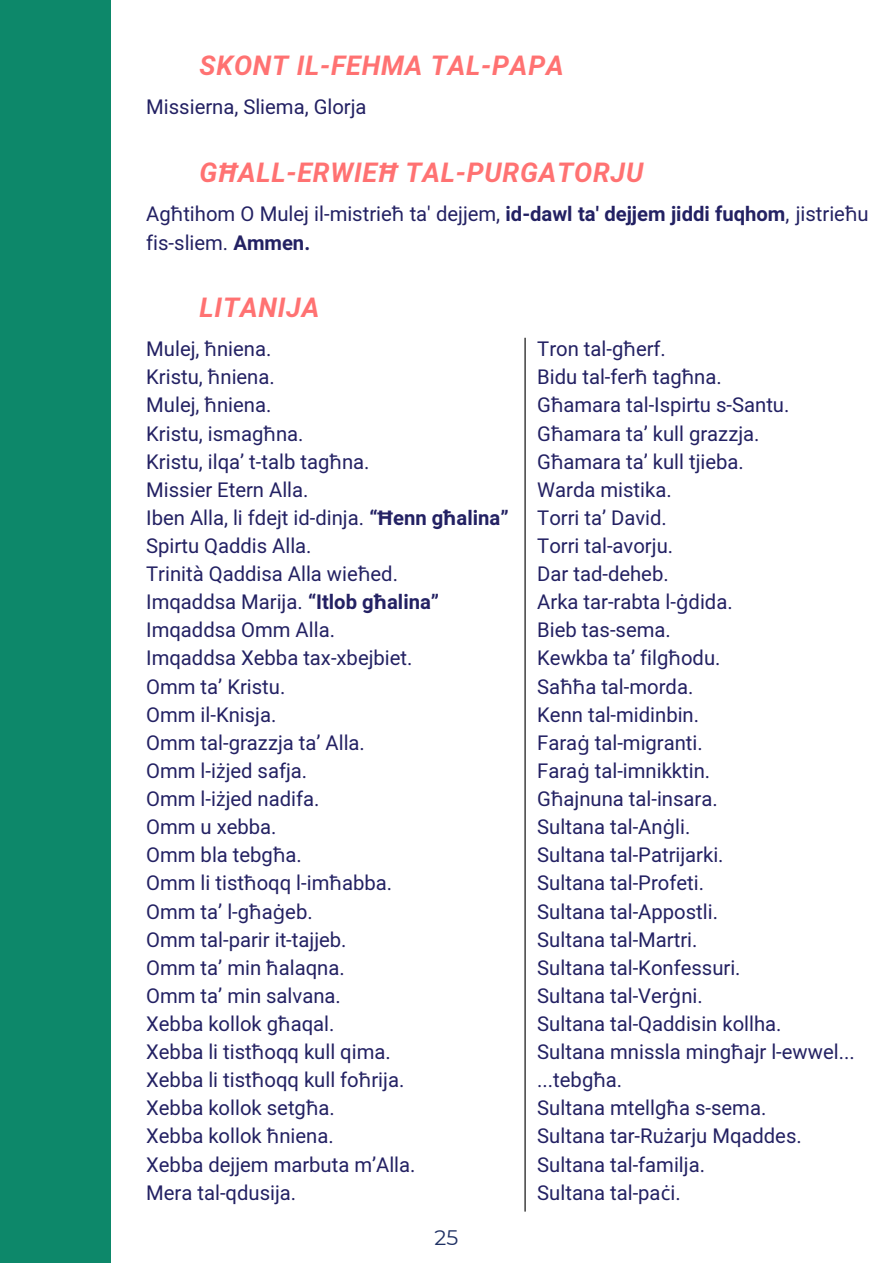
<style>
.page{position:relative;width:893px;height:1264px;background:#fff}
.page>*{position:absolute;margin:0;border:0;box-sizing:border-box;transform-origin:0 0}
.t1{font:italic 700 27px "Mardoto";letter-spacing:.03em;color:#ff7272}
.t2{font:21px "Montserrat";color:#1f3164}
.t3{font:20.25px/28px "Mardoto";color:#232163}
.s1{font-family:"Noto Sans"}
.s2{font-weight:700}
.s3{font-family:"Noto Sans";font-weight:700}
</style>
<div class="page">
<div style="left:0;top:0;width:111px;height:1262px;background:#0d886a"></div>
<hr style="left:524px;top:338px;width:1px;height:873px;background:#000">
<p class="t1" style="left:200px;top:50px;width:365px">SKONT IL-FEHMA TAL-PAPA</p>
<p class="t3" style="left:146px;top:93px;width:222px">Missierna, Sliema, Glorja</p>
<p class="t1" style="left:200px;top:157px;width:445px">G<span class="s1">Ħ</span>ALL-ERWIE<span class="s1">Ħ</span> TAL-PURGATORJU</p>
<p class="t3" style="left:146px;top:200px;width:723px">Ag<span class="s1">ħ</span>tihom O Mulej il-mistrie<span class="s1">ħ</span> ta' dejjem, <span class="s2">id-dawl ta' dejjem jiddi fuqhom</span>, jistrie<span class="s1">ħ</span>u fis-sliem. <span class="s2">Ammen.</span></p>
<p class="t1" style="left:200px;top:292px;width:121px">LITANIJA</p>
<p class="t3" style="left:146px;top:335px;width:127px">Mulej, <span class="s1">ħ</span>niena.</p>
<p class="t3" style="left:146px;top:363px;width:130px">Kristu, <span class="s1">ħ</span>niena.</p>
<p class="t3" style="left:146px;top:391px;width:127px">Mulej, <span class="s1">ħ</span>niena.</p>
<p class="t3" style="left:146px;top:419px;width:159px">Kristu, ismag<span class="s1">ħ</span>na.</p>
<p class="t3" style="left:146px;top:447px;width:225px">Kristu, ilqa’ t-talb tag<span class="s1">ħ</span>na.</p>
<p class="t3" style="left:146px;top:476px;width:164px">Missier Etern Alla.</p>
<p class="t3" style="left:146px;top:504px;width:364px">Iben Alla, li fdejt id-dinja. <span class="s2">“</span><span class="s3">Ħ</span><span class="s2">enn g</span><span class="s3">ħ</span><span class="s2">alina”</span></p>
<p class="t3" style="left:146px;top:532px;width:167px">Spirtu Qaddis Alla.</p>
<p class="t3" style="left:146px;top:560px;width:253px">Trinità Qaddisa Alla wie<span class="s1">ħ</span>ed.</p>
<p class="t3" style="left:146px;top:588px;width:294px">Imqaddsa Marija. <span class="s2">“Itlob g</span><span class="s3">ħ</span><span class="s2">alina”</span></p>
<p class="t3" style="left:146px;top:616px;width:190px">Imqaddsa Omm Alla.</p>
<p class="t3" style="left:146px;top:644px;width:268px">Imqaddsa Xebba tax-xbejbiet.</p>
<p class="t3" style="left:146px;top:672px;width:141px">Omm ta’ Kristu.</p>
<p class="t3" style="left:146px;top:700px;width:132px">Omm il-Knisja.</p>
<p class="t3" style="left:146px;top:729px;width:220px">Omm tal-grazzja ta’ Alla.</p>
<p class="t3" style="left:146px;top:757px;width:162px">Omm l-i<span class="s1">ż</span>jed safja.</p>
<p class="t3" style="left:146px;top:785px;width:175px">Omm l-i<span class="s1">ż</span>jed nadifa.</p>
<p class="t3" style="left:146px;top:813px;width:132px">Omm u xebba.</p>
<p class="t3" style="left:146px;top:841px;width:157px">Omm bla tebg<span class="s1">ħ</span>a.</p>
<p class="t3" style="left:146px;top:869px;width:247px">Omm li tist<span class="s1">ħ</span>oqq l-im<span class="s1">ħ</span>abba.</p>
<p class="t3" style="left:146px;top:897px;width:168px">Omm ta’ l-g<span class="s1">ħ</span>a<span class="s1">ġ</span>eb.</p>
<p class="t3" style="left:146px;top:925px;width:202px">Omm tal-parir it-tajjeb.</p>
<p class="t3" style="left:146px;top:953px;width:200px">Omm ta’ min <span class="s1">ħ</span>alaqna.</p>
<p class="t3" style="left:146px;top:981px;width:196px">Omm ta’ min salvana.</p>
<p class="t3" style="left:146px;top:1010px;width:190px">Xebba kollok g<span class="s1">ħ</span>aqal.</p>
<p class="t3" style="left:146px;top:1038px;width:246px">Xebba li tist<span class="s1">ħ</span>oqq kull qima.</p>
<p class="t3" style="left:146px;top:1066px;width:259px">Xebba li tist<span class="s1">ħ</span>oqq kull fo<span class="s1">ħ</span>rija.</p>
<p class="t3" style="left:146px;top:1094px;width:190px">Xebba kollok setg<span class="s1">ħ</span>a.</p>
<p class="t3" style="left:146px;top:1122px;width:189px">Xebba kollok <span class="s1">ħ</span>niena.</p>
<p class="t3" style="left:146px;top:1150px;width:271px">Xebba dejjem marbuta m’Alla.</p>
<p class="t3" style="left:146px;top:1178px;width:151px">Mera tal-qdusija.</p>
<p class="t2" style="left:434px;top:1224px;width:25px">25</p>
<p class="t3" style="left:537px;top:335px;width:130px">Tron tal-g<span class="s1">ħ</span>erf.</p>
<p class="t3" style="left:537px;top:363px;width:186px">Bidu tal-fer<span class="s1">ħ</span> tag<span class="s1">ħ</span>na.</p>
<p class="t3" style="left:537px;top:391px;width:254px">G<span class="s1">ħ</span>amara tal-Ispirtu s-Santu.</p>
<p class="t3" style="left:537px;top:419px;width:224px">G<span class="s1">ħ</span>amara ta’ kull grazzja.</p>
<p class="t3" style="left:537px;top:447px;width:208px">G<span class="s1">ħ</span>amara ta’ kull tjieba.</p>
<p class="t3" style="left:537px;top:476px;width:136px">Warda mistika.</p>
<p class="t3" style="left:537px;top:504px;width:131px">Torri ta’ David.</p>
<p class="t3" style="left:537px;top:532px;width:137px">Torri tal-avorju.</p>
<p class="t3" style="left:537px;top:560px;width:133px">Dar tad-deheb.</p>
<p class="t3" style="left:537px;top:588px;width:197px">Arka tar-rabta l-<span class="s1">ġ</span>dida.</p>
<p class="t3" style="left:537px;top:616px;width:135px">Bieb tas-sema.</p>
<p class="t3" style="left:537px;top:644px;width:185px">Kewkba ta’ filg<span class="s1">ħ</span>odu.</p>
<p class="t3" style="left:537px;top:672px;width:157px">Sa<span class="s1">ħħ</span>a tal-morda.</p>
<p class="t3" style="left:537px;top:700px;width:163px">Kenn tal-midinbin.</p>
<p class="t3" style="left:537px;top:729px;width:167px">Fara<span class="s1">ġ</span> tal-migranti.</p>
<p class="t3" style="left:537px;top:757px;width:174px">Fara<span class="s1">ġ</span> tal-imnikktin.</p>
<p class="t3" style="left:537px;top:785px;width:182px">G<span class="s1">ħ</span>ajnuna tal-insara.</p>
<p class="t3" style="left:537px;top:813px;width:155px">Sultana tal-An<span class="s1">ġ</span>li.</p>
<p class="t3" style="left:537px;top:841px;width:188px">Sultana tal-Patrijarki.</p>
<p class="t3" style="left:537px;top:869px;width:168px">Sultana tal-Profeti.</p>
<p class="t3" style="left:537px;top:897px;width:182px">Sultana tal-Appostli.</p>
<p class="t3" style="left:537px;top:925px;width:162px">Sultana tal-Martri.</p>
<p class="t3" style="left:537px;top:953px;width:205px">Sultana tal-Konfessuri.</p>
<p class="t3" style="left:537px;top:981px;width:167px">Sultana tal-Ver<span class="s1">ġ</span>ni.</p>
<p class="t3" style="left:537px;top:1010px;width:246px">Sultana tal-Qaddisin kollha.</p>
<p class="t3" style="left:537px;top:1038px;width:319px">Sultana mnissla ming<span class="s1">ħ</span>ajr l-ewwel...</p>
<p class="t3" style="left:537px;top:1066px;width:86px">...tebg<span class="s1">ħ</span>a.</p>
<p class="t3" style="left:537px;top:1094px;width:230px">Sultana mtellg<span class="s1">ħ</span>a s-sema.</p>
<p class="t3" style="left:537px;top:1122px;width:266px">Sultana tar-Ru<span class="s1">ż</span>arju Mqaddes.</p>
<p class="t3" style="left:537px;top:1150px;width:169px">Sultana tal-familja.</p>
<p class="t3" style="left:537px;top:1178px;width:145px">Sultana tal-pa<span class="s1">ċ</span>i.</p>
</div>
